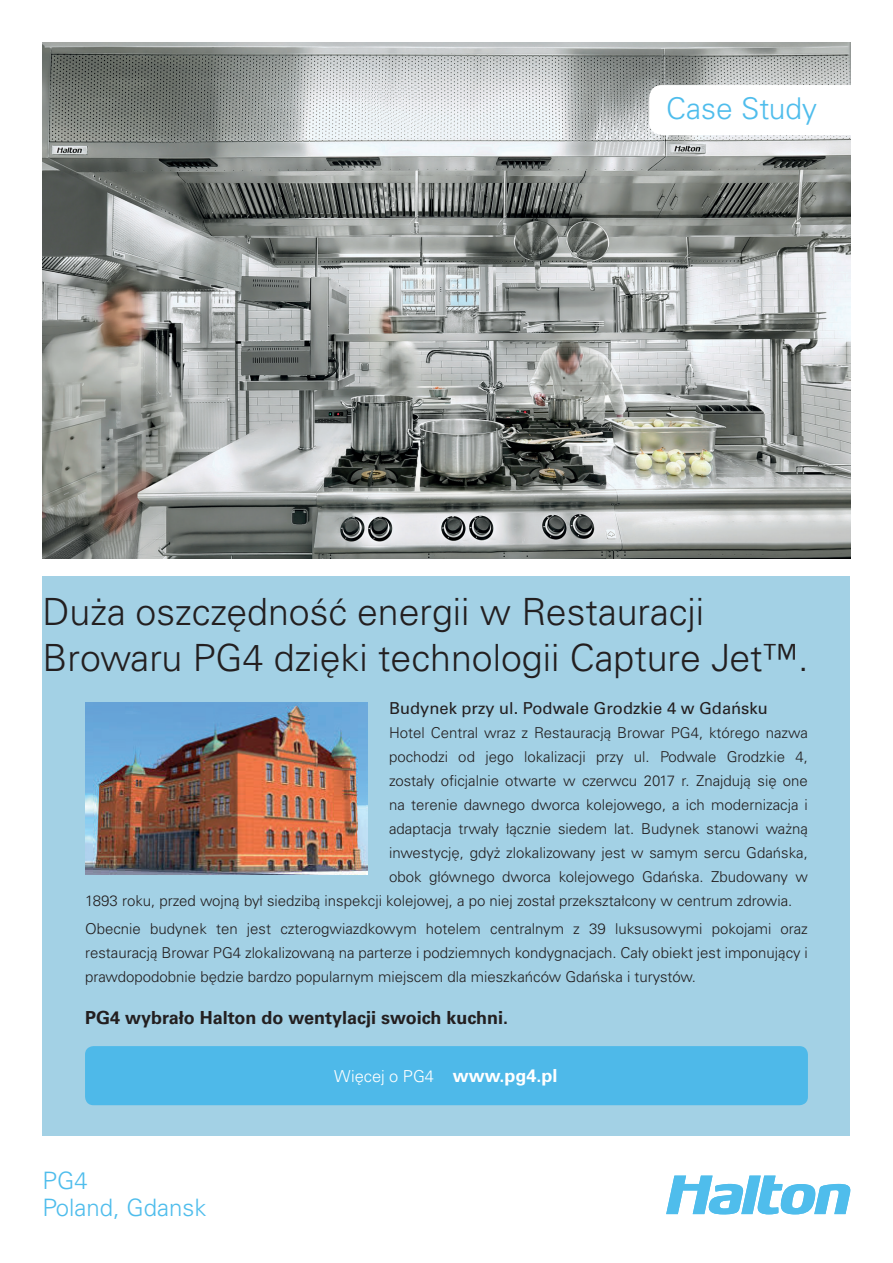
<style>
.page{position:relative;width:893px;height:1263px;background:#fff}
.page>*{position:absolute;margin:0;border:0;box-sizing:border-box;transform-origin:0 0}
.t1{font:300 37.5px/45px "Univers LTCYR 45";color:#231f20}
.t2{font:300 30px "Univers LT Std";color:#4fbdec}
.t3{font:300 24px/27px "Univers LT Std";color:#4fbdec}
.t4{font:700 18px "Univers LT Std";color:#231f20}
.t5{font:16.5px "Univers LTCYR 55 Roman";color:#231f20}
.t6{font:300 16.5px "Univers LTCYR 45";color:#fff}
.t7{font:300 15px/24px "Univers LTCYR 45";color:#231f20;text-align:justify}
.s1{font-family:"Univers LTCYR 65";font-weight:700;font-size:18px}
</style>
<div class="page">
<svg style="left:666px;top:1175px;width:184px;height:39px"></svg>
<div style="left:43px;top:576px;width:807px;height:559px;background:#a3d1e5"></div>
<img style="left:43px;top:43px;width:807px;height:515px">
<img style="left:85px;top:702px;width:283px;height:173px">
<div style="left:649px;top:85px;width:244px;height:50px;background:#fff;border-radius:13px"></div>
<div style="left:85px;top:1046px;width:723px;height:59px;background:#4eb9e9;border-radius:9px"></div>
<h2 class="t2" style="left:666px;top:91px;width:152px">Case Study</h2>
<h1 class="t1" style="left:43px;top:589px;width:767px">Duża oszczędność energii w Restauracji<br>Browaru PG4 dzięki technologii Capture Jet™.</h1>
<p class="t5" style="left:389px;top:697px;width:380px">Budynek przy ul. Podwale Grodzkie 4 w Gdańsku</p>
<p class="t7" style="left:389px;top:720px;width:420px">Hotel Central wraz z Restauracją Browar PG4, którego nazwa</p>
<p class="t7" style="left:389px;top:744px;width:420px">pochodzi od jego lokalizacji przy ul. Podwale Grodzkie 4,</p>
<p class="t7" style="left:389px;top:768px;width:420px">zostały oficjalnie otwarte w czerwcu 2017 r. Znajdują się one</p>
<p class="t7" style="left:389px;top:792px;width:420px">na terenie dawnego dworca kolejowego, a ich modernizacja i</p>
<p class="t7" style="left:389px;top:816px;width:420px">adaptacja trwały łącznie siedem lat. Budynek stanowi ważną</p>
<p class="t7" style="left:389px;top:840px;width:420px">inwestycję, gdyż zlokalizowany jest w samym sercu Gdańska,</p>
<p class="t7" style="left:389px;top:864px;width:420px">obok głównego dworca kolejowego Gdańska. Zbudowany w</p>
<p class="t7" style="left:85px;top:888px;width:709px">1893 roku, przed wojną był siedzibą inspekcji kolejowej, a po niej został przekształcony w centrum zdrowia.</p>
<p class="t7" style="left:85px;top:916px;width:724px">Obecnie budynek ten jest czterogwiazdkowym hotelem centralnym z 39 luksusowymi pokojami oraz restauracją Browar PG4 zlokalizowaną na parterze i podziemnych kondygnacjach. Cały obiekt jest imponujący i prawdopodobnie będzie bardzo popularnym miejscem dla mieszkańców Gdańska i turystów.</p>
<p class="t4" style="left:85px;top:1007px;width:424px">PG4 wybrało Halton do wentylacji swoich kuchni.</p>
<h3 class="t3" style="left:43px;top:1167px;width:166px">PG4<br>Poland, Gdansk</h3>
<p class="t6" style="left:334px;top:1065px;width:225px">Więcej o PG4 <span class="s1">www.pg4.pl</span></p>
</div>
